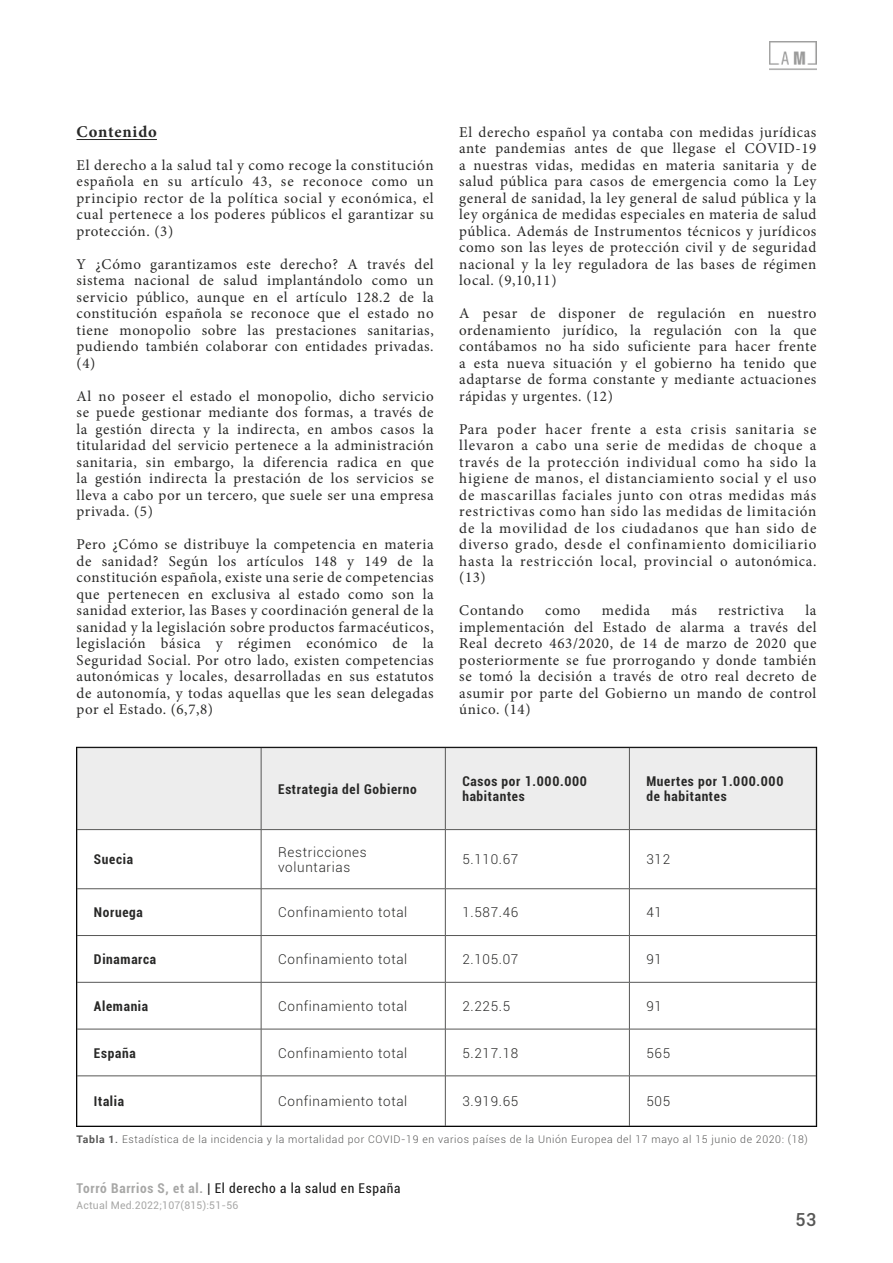
<style>
.page{position:relative;width:893px;height:1263px;background:#fff}
.page>*{position:absolute;margin:0;border:0;box-sizing:border-box;transform-origin:0 0}
.t1{font:500 18px "Roboto";color:#575756}
.Apartados{font:700 16.5px "Minion Pro";letter-spacing:.05em;color:#282827}
.AM{font:15px/16.5px "Minion Pro";letter-spacing:.04em;color:#282827;text-align:justify}
.Tabla{font:300 13.5px/15px "Roboto";letter-spacing:.05em;color:#282827}
.Tabla-2{font:700 condensed 13.5px/15px "Roboto";letter-spacing:.05em;color:#282827}
.t2{font:condensed 13.5px "Roboto";letter-spacing:.05em;color:#000}
.Abstract{font:300 10.5px "Roboto";letter-spacing:.06em;color:#575756}
.t3{font:10.5px "Roboto";letter-spacing:.02em;color:#9d9d9c}
.s1{font-weight:700}
.s2{font-weight:500}
.s3{font-weight:700;color:#9d9d9c}
</style>
<div class="page">
<img style="left:770px;top:41px;width:46px;height:29px">
<hr style="left:77px;top:139px;width:80px;height:1px;background:#282827">
<div style="left:78px;top:749px;width:737px;height:80px;background:#ededed"></div>
<hr style="left:261px;top:748px;width:1px;height:81px;background:#575756">
<hr style="left:445px;top:748px;width:1px;height:81px;background:#575756">
<hr style="left:629px;top:748px;width:1px;height:81px;background:#575756">
<hr style="left:77px;top:829px;width:184px;height:1px;background:#575756">
<hr style="left:261px;top:829px;width:184px;height:1px;background:#575756">
<hr style="left:261px;top:830px;width:1px;height:58px;background:#575756">
<hr style="left:445px;top:829px;width:184px;height:1px;background:#575756">
<hr style="left:445px;top:830px;width:1px;height:58px;background:#575756">
<hr style="left:629px;top:829px;width:187px;height:1px;background:#575756">
<hr style="left:629px;top:830px;width:1px;height:58px;background:#575756">
<hr style="left:77px;top:888px;width:184px;height:1px;background:#575756">
<hr style="left:261px;top:888px;width:184px;height:1px;background:#575756">
<hr style="left:261px;top:889px;width:1px;height:46px;background:#575756">
<hr style="left:445px;top:888px;width:184px;height:1px;background:#575756">
<hr style="left:445px;top:889px;width:1px;height:46px;background:#575756">
<hr style="left:629px;top:888px;width:187px;height:1px;background:#575756">
<hr style="left:629px;top:889px;width:1px;height:46px;background:#575756">
<hr style="left:77px;top:935px;width:184px;height:1px;background:#575756">
<hr style="left:261px;top:935px;width:184px;height:1px;background:#575756">
<hr style="left:261px;top:936px;width:1px;height:46px;background:#575756">
<hr style="left:445px;top:935px;width:184px;height:1px;background:#575756">
<hr style="left:445px;top:936px;width:1px;height:46px;background:#575756">
<hr style="left:629px;top:935px;width:187px;height:1px;background:#575756">
<hr style="left:629px;top:936px;width:1px;height:46px;background:#575756">
<hr style="left:77px;top:982px;width:184px;height:1px;background:#575756">
<hr style="left:261px;top:982px;width:184px;height:1px;background:#575756">
<hr style="left:261px;top:982px;width:1px;height:47px;background:#575756">
<hr style="left:445px;top:982px;width:184px;height:1px;background:#575756">
<hr style="left:445px;top:982px;width:1px;height:47px;background:#575756">
<hr style="left:629px;top:982px;width:187px;height:1px;background:#575756">
<hr style="left:629px;top:982px;width:1px;height:47px;background:#575756">
<hr style="left:77px;top:1029px;width:184px;height:1px;background:#575756">
<hr style="left:261px;top:1029px;width:184px;height:1px;background:#575756">
<hr style="left:261px;top:1029px;width:1px;height:47px;background:#575756">
<hr style="left:445px;top:1029px;width:184px;height:1px;background:#575756">
<hr style="left:445px;top:1029px;width:1px;height:47px;background:#575756">
<hr style="left:629px;top:1029px;width:187px;height:1px;background:#575756">
<hr style="left:629px;top:1029px;width:1px;height:47px;background:#575756">
<hr style="left:77px;top:1075px;width:184px;height:1px;background:#575756">
<hr style="left:261px;top:1075px;width:184px;height:1px;background:#575756">
<hr style="left:261px;top:1076px;width:1px;height:50px;background:#575756">
<hr style="left:445px;top:1075px;width:184px;height:1px;background:#575756">
<hr style="left:445px;top:1076px;width:1px;height:50px;background:#575756">
<hr style="left:629px;top:1075px;width:187px;height:1px;background:#575756">
<hr style="left:629px;top:1076px;width:1px;height:50px;background:#575756">
<p class="Apartados" style="left:77px;top:120px;width:82px">Contenido</p>
<p class="AM" style="left:77px;top:157px;width:359px">El derecho a la salud tal y como recoge la constitución española en su artículo 43, se reconoce como un principio rector de la política social y económica, el cual pertenece a los poderes públicos el garantizar su protección. (3)</p>
<p class="AM" style="left:77px;top:256px;width:359px">Y ¿Cómo garantizamos este derecho? A través del sistema nacional de salud implantándolo como un servicio público, aunque en el artículo 128.2 de la constitución española se reconoce que el estado no tiene monopolio sobre las prestaciones sanitarias, pudiendo también colaborar con entidades privadas. (4)</p>
<p class="AM" style="left:77px;top:388px;width:359px">Al no poseer el estado el monopolio, dicho servicio se puede gestionar mediante dos formas, a través de la gestión directa y la indirecta, en ambos casos la titularidad del servicio pertenece a la administración sanitaria, sin embargo, la diferencia radica en que la gestión indirecta la prestación de los servicios se lleva a cabo por un tercero, que suele ser una empresa privada. (5)</p>
<p class="AM" style="left:77px;top:536px;width:359px">Pero ¿Cómo se distribuye la competencia en materia de sanidad? Según los artículos 148 y 149 de la constitución española, existe una serie de competencias que pertenecen en exclusiva al estado como son la sanidad exterior, las Bases y coordinación general de la sanidad y la legislación sobre productos farmacéuticos, legislación básica y régimen económico de la Seguridad Social. Por otro lado, existen competencias autonómicas y locales, desarrolladas en sus estatutos de autonomía, y todas aquellas que les sean delegadas por el Estado. (6,7,8)</p>
<p class="AM" style="left:459px;top:124px;width:359px">El derecho español ya contaba con medidas jurídicas ante pandemias antes de que llegase el COVID-19 a nuestras vidas, medidas en materia sanitaria y de salud pública para casos de emergencia como la Ley general de sanidad, la ley general de salud pública y la ley orgánica de medidas especiales en materia de salud pública. Además de Instrumentos técnicos y jurídicos como son las leyes de protección civil y de seguridad nacional y la ley reguladora de las bases de régimen local. (9,10,11)</p>
<p class="AM" style="left:459px;top:305px;width:359px">A pesar de disponer de regulación en nuestro ordenamiento jurídico, la regulación con la que contábamos no ha sido suficiente para hacer frente a esta nueva situación y el gobierno ha tenido que adaptarse de forma constante y mediante actuaciones rápidas y urgentes. (12)</p>
<p class="AM" style="left:459px;top:421px;width:359px">Para poder hacer frente a esta crisis sanitaria se llevaron a cabo una serie de medidas de choque a través de la protección individual como ha sido la higiene de manos, el distanciamiento social y el uso de mascarillas faciales junto con otras medidas más restrictivas como han sido las medidas de limitación de la movilidad de los ciudadanos que han sido de diverso grado, desde el confinamiento domiciliario hasta la restricción local, provincial o autonómica. (13)</p>
<p class="AM" style="left:459px;top:602px;width:66px">Contando</p>
<p class="AM" style="left:545px;top:602px;width:37px">como</p>
<p class="AM" style="left:602px;top:602px;width:50px">medida</p>
<p class="AM" style="left:671px;top:602px;width:27px">más</p>
<p class="AM" style="left:718px;top:602px;width:68px">restrictiva</p>
<p class="AM" style="left:459px;top:602px;width:359px;text-indent:346px">la implementación del Estado de alarma a través del Real decreto 463/2020, de 14 de marzo de 2020 que posteriormente se fue prorrogando y donde también se tomó la decisión a través de otro real decreto de asumir por parte del Gobierno un mando de control único. (14)</p>
<p class="Tabla-2" style="left:278px;top:781px;width:140px">Estrategia del Gobierno</p>
<p class="Tabla-2" style="left:462px;top:773px;width:126px">Casos por 1.000.000 habitantes</p>
<p class="Tabla-2" style="left:646px;top:773px;width:139px">Muertes por 1.000.000 de habitantes</p>
<p class="Tabla-2" style="left:94px;top:851px;width:41px">Suecia</p>
<p class="Tabla" style="left:278px;top:844px;width:90px">Restricciones voluntarias</p>
<p class="Tabla" style="left:462px;top:851px;width:58px">5.110.67</p>
<p class="Tabla" style="left:646px;top:851px;width:25px">312</p>
<p class="Tabla-2" style="left:94px;top:904px;width:50px">Noruega</p>
<p class="Tabla" style="left:278px;top:904px;width:131px">Confinamiento total</p>
<p class="Tabla" style="left:462px;top:904px;width:58px">1.587.46</p>
<p class="Tabla" style="left:646px;top:904px;width:17px">41</p>
<p class="Tabla-2" style="left:94px;top:951px;width:64px">Dinamarca</p>
<p class="Tabla" style="left:278px;top:951px;width:131px">Confinamiento total</p>
<p class="Tabla" style="left:462px;top:951px;width:58px">2.105.07</p>
<p class="Tabla" style="left:646px;top:951px;width:17px">91</p>
<p class="Tabla-2" style="left:94px;top:998px;width:56px">Alemania</p>
<p class="Tabla" style="left:278px;top:998px;width:131px">Confinamiento total</p>
<p class="Tabla" style="left:462px;top:998px;width:49px">2.225.5</p>
<p class="Tabla" style="left:646px;top:998px;width:17px">91</p>
<p class="Tabla-2" style="left:94px;top:1045px;width:43px">España</p>
<p class="Tabla" style="left:278px;top:1045px;width:131px">Confinamiento total</p>
<p class="Tabla" style="left:462px;top:1045px;width:58px">5.217.18</p>
<p class="Tabla" style="left:646px;top:1045px;width:25px">565</p>
<p class="Tabla-2" style="left:94px;top:1093px;width:32px">Italia</p>
<p class="Tabla" style="left:278px;top:1093px;width:131px">Confinamiento total</p>
<p class="Tabla" style="left:462px;top:1093px;width:58px">3.919.65</p>
<p class="Tabla" style="left:646px;top:1093px;width:25px">505</p>
<p class="Abstract" style="left:77px;top:1132px;width:733px"><span class="s1">Tabla 1</span><span class="s2">.</span> Estadística de la incidencia y la mortalidad por COVID-19 en varios países de la Unión Europea del 17 mayo al 15 junio de 2020: (18)</p>
<p class="t2" style="left:77px;top:1178px;width:325px"><span class="s3">Torró Barrios S, et al.</span> | El derecho a la salud en España</p>
<p class="t3" style="left:77px;top:1198px;width:163px">Actual Med.2022;107(815):51-56</p>
<p class="t1" style="left:795px;top:1206px;width:22px">53</p>
</div>
